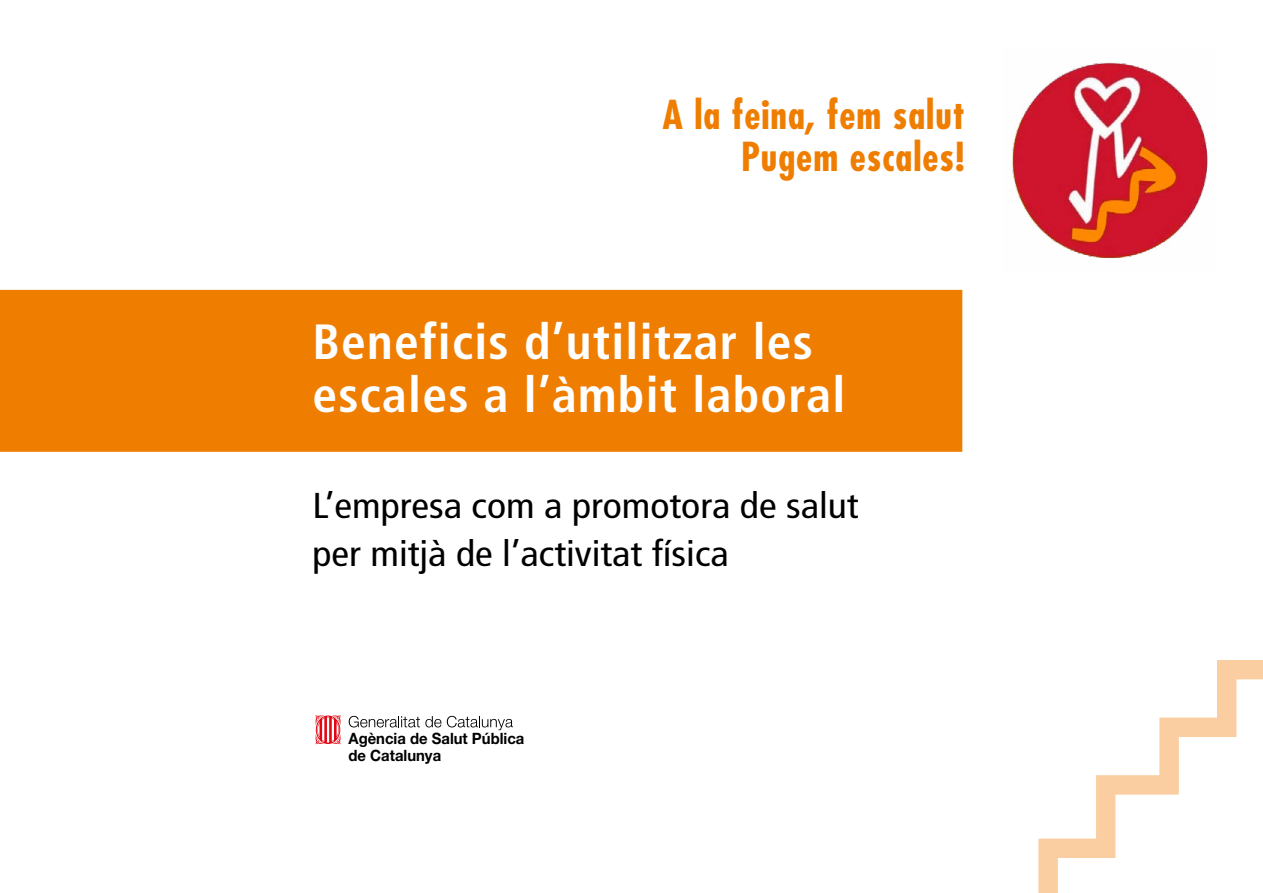
<style>
.page{position:relative;width:1263px;height:893px;background:#fff}
.page>*{position:absolute;margin:0;border:0;box-sizing:border-box;transform-origin:0 0}
.t1{font:700 condensed 49.5px/52.5px "Frutiger LT Std";letter-spacing:.025em;color:#fff}
.t2{font:700 condensed 38.85px/41.5px "Futura";letter-spacing:.025em;color:#ef7d00;text-align:right}
.t3{font:condensed 36px/48px "Frutiger LT Std";color:#000;scale:1.1 1}
.t4{font:700 15.6px/17px "Helvetica Neue LT Std";color:#000;scale:.95 1}
</style>
<div class="page">
<svg style="left:1038px;top:660px;width:225px;height:233px"></svg>
<div style="left:0;top:290px;width:962px;height:162px;background:#ef7d00"></div>
<img style="left:1012px;top:62px;width:196px;height:197px">
<svg style="left:315px;top:715px;width:26px;height:29px"></svg>
<svg style="left:349px;top:716px;width:92px;height:11px"></svg>
<svg style="left:447px;top:716px;width:66px;height:14px"></svg>
<p class="t2" style="left:662px;top:94px;width:304px">A la feina, fem salut<br>Pugem escales!</p>
<h1 class="t1" style="left:313px;top:316px;width:534px">Beneficis d’utilitzar les escales a l’àmbit laboral</h1>
<p class="t3" style="left:313px;top:482px;width:498px">L’empresa com a promotora de salut per mitjà de l’activitat física</p>
<p class="t4" style="left:348px;top:730px;width:187px">Agència de Salut Pública de Catalunya</p>
</div>
